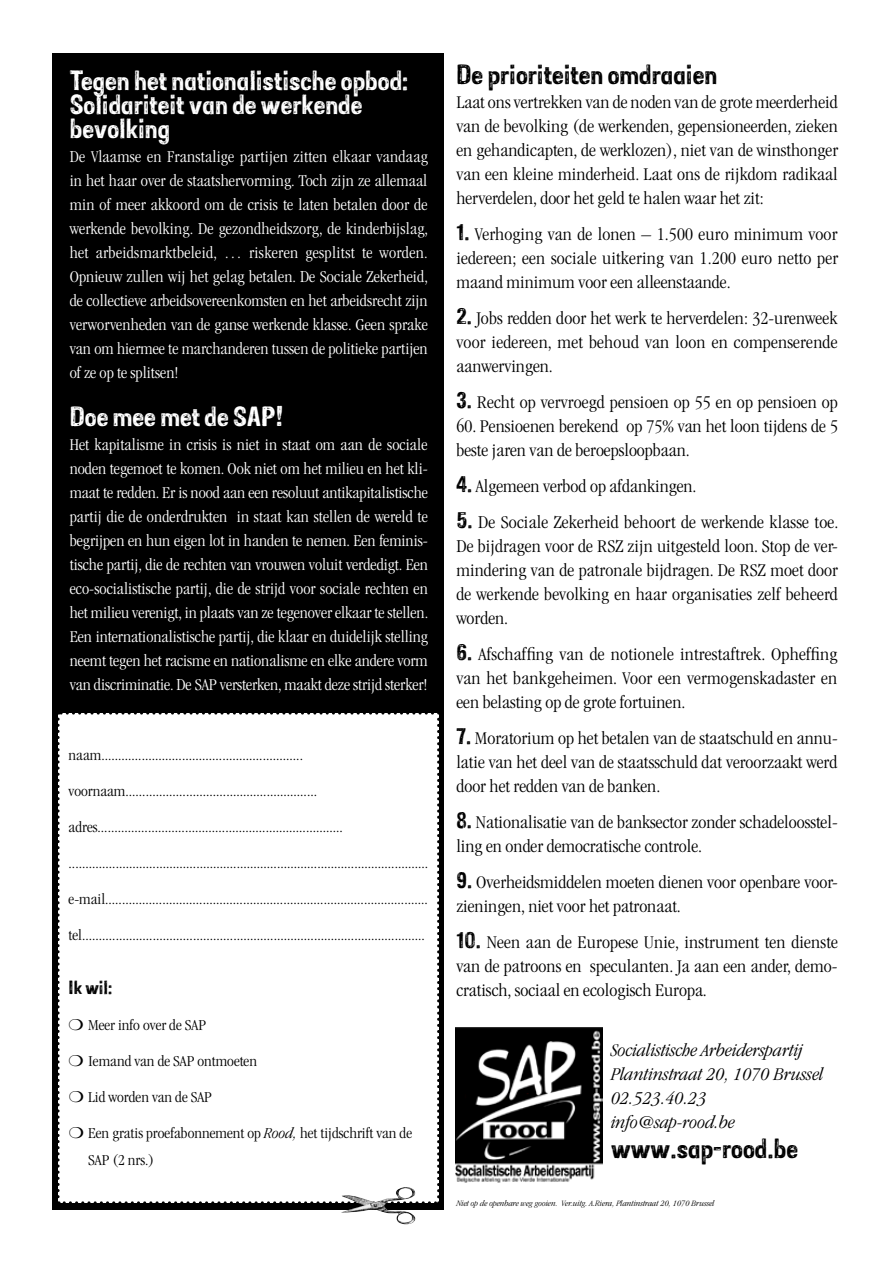
<style>
.page{position:relative;width:893px;height:1263px;background:#fff}
.page>*{position:absolute;margin:0;border:0;box-sizing:border-box;transform-origin:0 0}
.t1{font:22.8px/24px "Sans Culottes";color:#fff;scale:1.11 1}
.t2{font:22.8px "Sans Culottes";color:#000;scale:1.11 1}
.t3{font:300 condensed 18.6px/24px "ITC Garamond Std";color:#000;text-align:justify;scale:1.11 1}
.t4{font:italic 300 condensed 18.6px/24px "ITC Garamond Std";color:#000;scale:1.11 1}
.t5{font:300 condensed 17.1px/24px "ITC Garamond Std";color:#fff;text-align:justify;scale:1.07 1}
.t6{font:300 condensed 15.6px/27px "ITC Garamond Std";color:#000;scale:1.11 1}
.t7{font:15.6px "Sans Culottes";color:#000;scale:1.11 1}
.t8{font:italic 300 condensed 8.55px "ITC Garamond Std";color:#000;scale:1.11 1}
.s1{font-style:italic}
.s2{font-family:"Sans Culottes";font-weight:400;font-stretch:normal}
</style>
<div class="page">
<img style="left:455px;top:1027px;width:147px;height:156px">
<div style="left:55px;top:57px;width:385px;height:1149px;background:#000"></div>
<svg style="left:57px;top:711px;width:383px;height:493px"></svg>
<img style="left:341px;top:1187px;width:75px;height:37px">
<p class="t1" style="left:70px;top:68px;width:307px">Tegen het nationalistische opbod:<br>Solidariteit van de werkende bevolking</p>
<p class="t5" style="left:70px;top:145px;width:336px">De Vlaamse en Franstalige partijen zitten elkaar vandaag in het haar over de staatshervorming. Toch zijn ze allemaal min of meer akkoord om de crisis te laten betalen door de werkende bevolking. De gezondheidszorg, de kinderbijslag, het arbeidsmarktbeleid, … riskeren gesplitst te worden.<br>Opnieuw zullen wij het gelag betalen. De Sociale Zekerheid, de collectieve arbeidsovereenkomsten en het arbeidsrecht zijn verworvenheden van de ganse werkende klasse. Geen sprake van om hiermee te marchanderen tussen de politieke partijen of ze op te splitsen!</p>
<p class="t1" style="left:70px;top:404px;width:194px">Doe mee met de SAP!</p>
<p class="t5" style="left:70px;top:433px;width:337px">Het kapitalisme in crisis is niet in staat om aan de sociale noden tegemoet te komen. Ook niet om het milieu en het kli&shy;maat te redden. Er is nood aan een resoluut antikapitalistische partij die de onderdrukten in staat kan stellen de wereld te begrijpen en hun eigen lot in handen te nemen. Een feminis&shy;tische partij, die de rechten van vrouwen voluit verdedigt. Een eco-socialistische partij, die de strijd voor sociale rechten en het milieu verenigt, in plaats van ze tegenover elkaar te stellen.<br>Een internationalistische partij, die klaar en duidelijk stelling neemt tegen het racisme en nationalisme en elke andere vorm van discriminatie. De SAP versterken, maakt deze strijd sterker!</p>
<p class="t6" style="left:69px;top:741px;width:213px">naam............................................................</p>
<p class="t6" style="left:69px;top:777px;width:225px">voornaam.........................................................</p>
<p class="t6" style="left:69px;top:813px;width:249px">adres.........................................................................</p>
<p class="t6" style="left:69px;top:849px;width:325px">...........................................................................................................</p>
<p class="t6" style="left:69px;top:885px;width:325px">e-mail................................................................................................</p>
<p class="t6" style="left:69px;top:921px;width:322px">tel......................................................................................................</p>
<p class="t7" style="left:69px;top:975px;width:41px">Ik wil:</p>
<p class="t6" style="left:69px;top:1011px;width:125px">❍ Meer info over de SAP</p>
<p class="t6" style="left:69px;top:1047px;width:171px">❍ Iemand van de SAP ontmoeten</p>
<p class="t6" style="left:69px;top:1083px;width:131px">❍ Lid worden van de SAP</p>
<p class="t6" style="left:88px;top:1119px;width:293px;text-indent:-20px">❍ Een gratis proefabonnement op <span class="s1">Rood,</span> het tijdschrift van de<br>SAP (2 nrs.)</p>
<p class="t2" style="left:456px;top:58px;width:236px">De prioriteiten omdraaien</p>
<p class="t3" style="left:456px;top:90px;width:345px">Laat ons vertrekken van de noden van de grote meerderheid van de bevolking (de werkenden, gepensioneerden, zieken en gehandicapten, de werklozen), niet van de winsthonger van een kleine minderheid. Laat ons de rijkdom radikaal herverdelen, door het geld te halen waar het zit:</p>
<p class="t3" style="left:456px;top:222px;width:345px"><span class="s2">1.</span> Verhoging van de lonen – 1.500 euro minimum voor iedereen; een sociale uitkering van 1.200 euro netto per maand minimum voor een alleenstaande.</p>
<p class="t3" style="left:456px;top:306px;width:345px"><span class="s2">2.</span> Jobs redden door het werk te herverdelen: 32-urenweek voor iedereen, met behoud van loon en compenserende aanwervingen.</p>
<p class="t3" style="left:456px;top:390px;width:345px"><span class="s2">3.</span> Recht op vervroegd pensioen op 55 en op pensioen op</p>
<p class="t3" style="left:456px;top:414px;width:345px">60. Pensioenen berekend op 75% van het loon tijdens de 5 beste jaren van de beroepsloopbaan.</p>
<p class="t3" style="left:456px;top:474px;width:218px"><span class="s2">4.</span> Algemeen verbod op afdankingen.</p>
<p class="t3" style="left:456px;top:510px;width:346px"><span class="s2">5.</span> De Sociale Zekerheid behoort de werkende klasse toe.<br>De bijdragen voor de RSZ zijn uitgesteld loon. Stop de ver&shy;mindering van de patronale bijdragen. De RSZ moet door de werkende bevolking en haar organisaties zelf beheerd worden.</p>
<p class="t3" style="left:456px;top:642px;width:345px"><span class="s2">6.</span> Afschaffing van de notionele intrestaftrek. Opheffing van het bankgeheimen. Voor een vermogenskadaster en een belasting op de grote fortuinen.</p>
<p class="t3" style="left:456px;top:726px;width:345px"><span class="s2">7.</span> Moratorium op het betalen van de staatschuld en annu&shy;latie van het deel van de staatsschuld dat veroorzaakt werd door het redden van de banken.</p>
<p class="t3" style="left:456px;top:810px;width:345px"><span class="s2">8.</span> Nationalisatie van de banksector zonder schadeloosstel&shy;ling en onder democratische controle.</p>
<p class="t3" style="left:456px;top:870px;width:345px"><span class="s2">9.</span> Overheidsmiddelen moeten dienen voor openbare voor&shy;zieningen, niet voor het patronaat.</p>
<p class="t3" style="left:456px;top:930px;width:345px"><span class="s2">10.</span> Neen aan de Europese Unie, instrument ten dienste van de patroons en speculanten. Ja aan een ander, demo&shy;cratisch, sociaal en ecologisch Europa.</p>
<p class="t4" style="left:611px;top:1038px;width:193px">Socialistische Arbeiderspartij<br>Plantinstraat 20, 1070 Brussel<br>02.523.40.23 info@sap-rood.be</p>
<p class="t2" style="left:611px;top:1132px;width:170px">www.sap-rood.be</p>
<p class="t8" style="left:456px;top:1199px;width:234px">Niet op de openbare weg gooien. Ver.uitg. A.Riera, Plantinstraat 20, 1070 Brussel</p>
</div>
